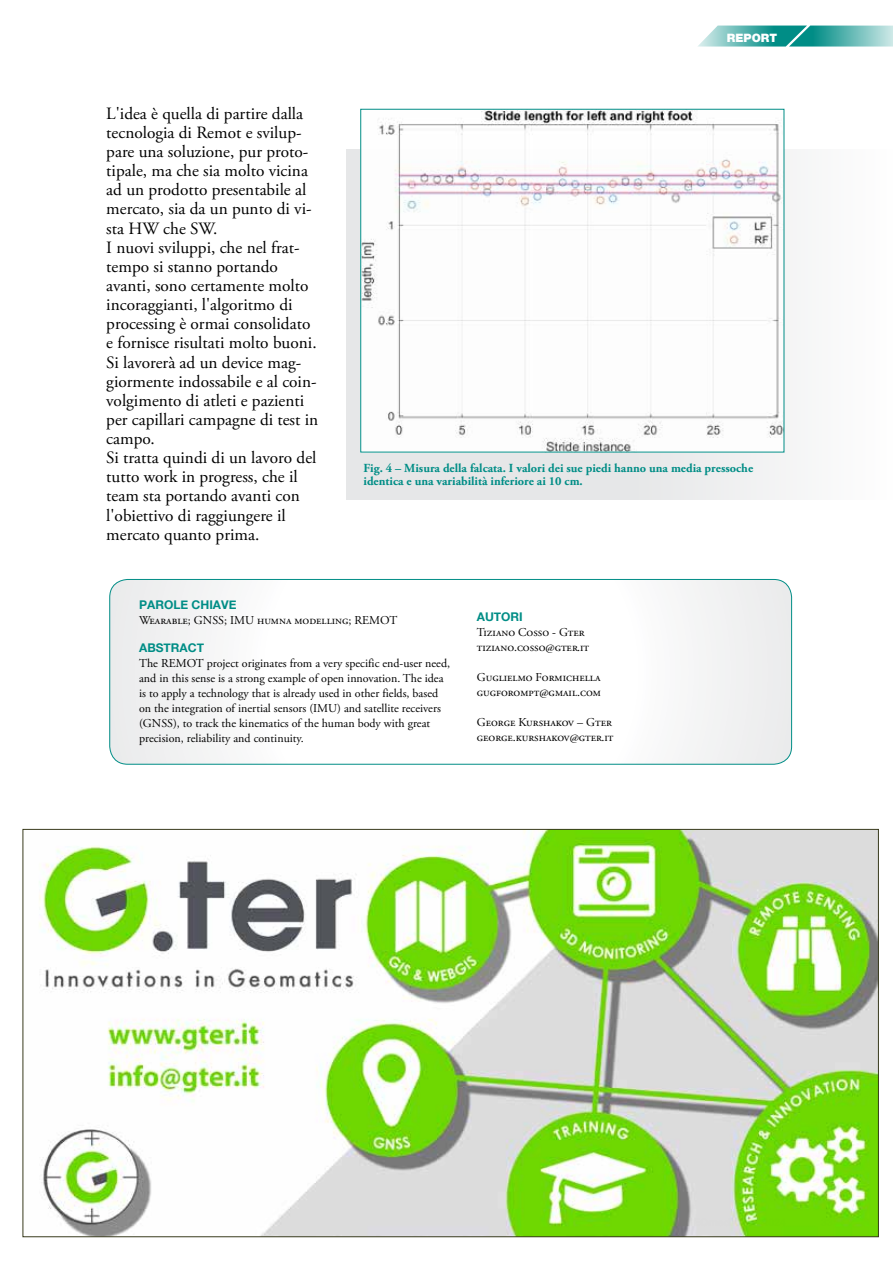
<style>
.page{position:relative;width:893px;height:1263px;background:#fff}
.page>*{position:absolute;margin:0;border:0;box-sizing:border-box;transform-origin:0 0}
.t1{font:17.25px/19.2px "Adobe Garamond Pro";color:#000}
.t2{font:700 12.3px/13.8px "Adobe Garamond Pro";color:#008d86}
.t3{font:12px/15px "Adobe Garamond Pro";color:#000}
.t4{font:700 12px "Helvetica Neue";color:#008d86}
.t5{font:900 11.55px "Helvetica Neue";color:#fff}
</style>
<div class="page">
<svg style="left:698px;top:26px;width:195px;height:21px;background:#60b7b3"></svg>
<svg style="left:346px;top:149px;width:547px;height:351px;fill:#f6f6f6"></svg>
<svg style="left:110px;top:579px;width:682px;height:185px"></svg>
<div style="left:109px;top:579px;width:683px;height:186px;border:1px solid #008d86;border-radius:18px"></div>
<img style="left:362px;top:111px;width:420px;height:339px">
<img style="left:39px;top:831px;width:838px;height:404px">
<p class="t1" style="left:106px;top:104px;width:214px">L'idea è quella di partire dalla tecnologia di Remot e svilup&shy;pare una soluzione, pur proto&shy;tipale, ma che sia molto vicina ad un prodotto presentabile al mercato, sia da un punto di vi&shy;sta HW che SW.<br>I nuovi sviluppi, che nel frat&shy;tempo si stanno portando avanti, sono certamente molto incoraggianti, l'algoritmo di processing è ormai consolidato e fornisce risultati molto buoni.<br>Si lavorerà ad un device mag&shy;giormente indossabile e al coin&shy;volgimento di atleti e pazienti per capillari campagne di test in campo.<br>Si tratta quindi di un lavoro del tutto work in progress, che il team sta portando avanti con l'obiettivo di raggiungere il mercato quanto prima.</p>
<p class="t5" style="left:727px;top:31px;width:52px">REPORT</p>
<p class="t2" style="left:363px;top:461px;width:391px">Fig. 4 – Misura della falcata. I valori dei sue piedi hanno una media pressoche identica e una variabilità inferiore ai 10 cm.</p>
<p class="t4" style="left:139px;top:595px;width:99px">PAROLE CHIAVE</p>
<p class="t3" style="left:139px;top:613px;width:260px">Wearable; GNSS; IMU humna modelling; REMOT</p>
<p class="t4" style="left:139px;top:638px;width:66px">ABSTRACT</p>
<p class="t3" style="left:139px;top:656px;width:313px">The REMOT project originates from a very specific end-user need, and in this sense is a strong example of open innovation. The idea is to apply a technology that is already used in other fields, based on the integration of inertial sensors (IMU) and satellite receivers (GNSS), to track the kinematics of the human body with great precision, reliability and continuity.</p>
<p class="t4" style="left:477px;top:607px;width:47px">AUTORI</p>
<p class="t3" style="left:477px;top:625px;width:114px">Tiziano Cosso - Gter tiziano.cosso@gter.it</p>
<p class="t3" style="left:477px;top:670px;width:126px">Guglielmo Formichella gugforompt@gmail.com</p>
<p class="t3" style="left:477px;top:715px;width:138px">George Kurshakov – Gter george.kurshakov@gter.it</p>
</div>
